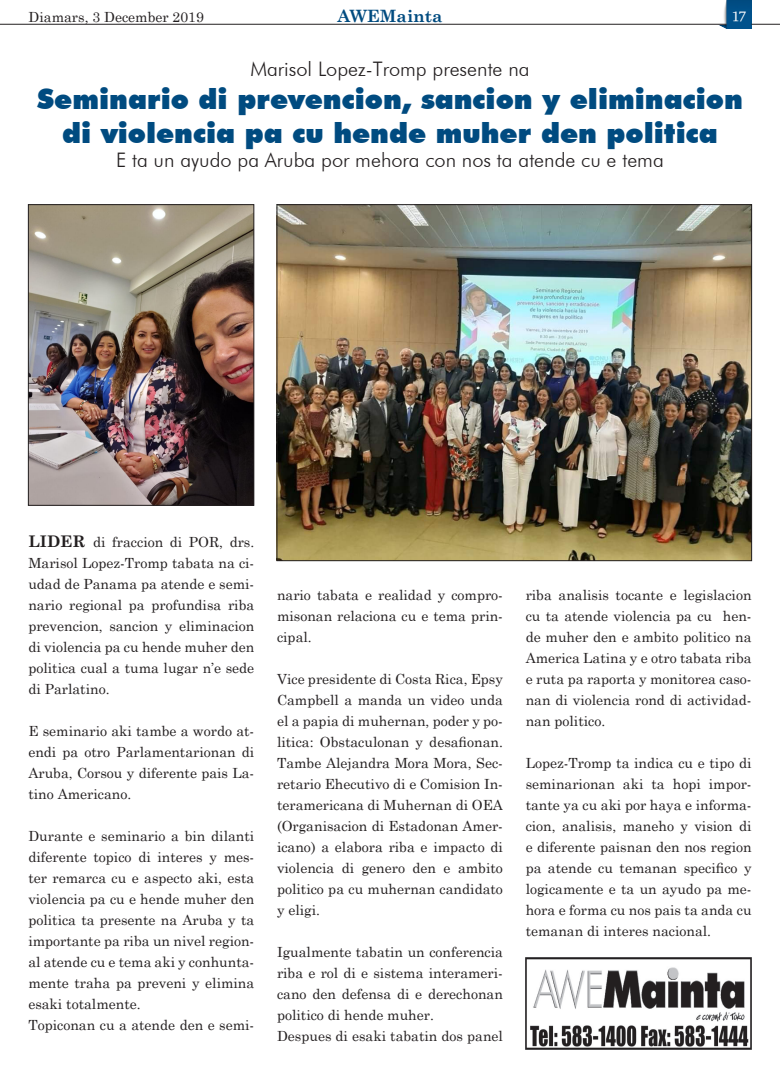
<style>
.page{position:relative;width:780px;height:1078px;background:#fff}
.page>*{position:absolute;margin:0;border:0;box-sizing:border-box;transform-origin:0 0}
.No_Spacing{font:900 28px/33.6px "Futura BT";color:#004b80;text-align:center}
.No_Spacing-2{font:300 20px "Futura BT";color:#231f20}
.Body_Text_14{font:700 17px "Century Schoolbook";color:#004b80}
.Body_Text_14-2{font:14px/21px "Century Schoolbook";color:#231f20;text-align:justify}
.t1{font:14px "Charter ITCTT";color:#fff}
.s1{font-weight:700;font-size:16px}
</style>
<div class="page">
<img style="left:718px;top:0;width:33px;height:28px">
<svg style="left:751px;top:24px;width:29px;height:1px"></svg>
<hr style="left:0;top:24px;width:726px;height:1px;background:#231f20">
<img style="left:279px;top:206px;width:470px;height:353px">
<img style="left:30px;top:206px;width:222px;height:297px">
<div style="left:28px;top:204px;width:226px;height:301px;border:1px solid #231f20"></div>
<img style="left:526px;top:957px;width:225px;height:92px">
<p class="Body_Text_14-2" style="left:29px;top:5px;width:177px">Diamars, 3 December 2019</p>
<p class="Body_Text_14" style="left:337px;top:3px;width:107px">AWEMainta</p>
<p class="t1" style="left:731px;top:7px;width:16px">17</p>
<p class="No_Spacing-2" style="left:250px;top:56px;width:281px">Marisol Lopez-Tromp presente na</p>
<p class="No_Spacing" style="left:37px;top:82px;width:707px">Seminario di prevencion, sancion y eliminacion di violencia pa cu hende muher den politica</p>
<p class="No_Spacing-2" style="left:116px;top:148px;width:549px">E ta un ayudo pa Aruba por mehora con nos ta atende cu e tema</p>
<p class="Body_Text_14-2" style="left:28px;top:530px;width:227px"><span class="s1">LIDER</span> di fraccion di POR, drs.<br>Marisol Lopez-Tromp tabata na ci&shy;udad de Panama pa atende e semi&shy;nario regional pa profundisa riba prevencion, sancion y eliminacion di violencia pa cu hende muher den politica cual a tuma lugar n’e sede di Parlatino.</p>
<p class="Body_Text_14-2" style="left:28px;top:719px;width:227px">E seminario aki tambe a wordo at&shy;endi pa otro Parlamentarionan di Aruba, Corsou y diferente pais La&shy;tino Americano.</p>
<p class="Body_Text_14-2" style="left:28px;top:824px;width:227px">Durante e seminario a bin dilanti diferente topico di interes y mes&shy;ter remarca cu e aspecto aki, esta violencia pa cu e hende muher den politica ta presente na Aruba y ta importante pa riba un nivel region&shy;al atende cu e tema aki y conhunta&shy;mente traha pa preveni y elimina esaki totalmente.</p>
<p class="Body_Text_14-2" style="left:28px;top:1013px;width:227px">Topiconan cu a atende den e semi-</p>
<p class="Body_Text_14-2" style="left:277px;top:582px;width:227px">nario tabata e realidad y compro&shy;misonan relaciona cu e tema prin&shy;cipal.</p>
<p class="Body_Text_14-2" style="left:277px;top:666px;width:227px">Vice presidente di Costa Rica, Epsy Campbell a manda un video unda el a papia di muhernan, poder y po&shy;litica: Obstaculonan y desafionan.<br>Tambe Alejandra Mora Mora, Sec&shy;retario Ehecutivo di e Comision In&shy;teramericana di Muhernan di OEA (Organisacion di Estadonan Amer&shy;icano) a elabora riba e impacto di violencia di genero den e ambito politico pa cu muhernan candidato y eligi.</p>
<p class="Body_Text_14-2" style="left:277px;top:939px;width:227px">Igualmente tabatin un conferencia riba e rol di e sistema interameri&shy;cano den defensa di e derechonan politico di hende muher.</p>
<p class="Body_Text_14-2" style="left:277px;top:1023px;width:227px">Despues di esaki tabatin dos panel</p>
<p class="Body_Text_14-2" style="left:525px;top:582px;width:227px">riba analisis tocante e legislacion cu ta atende violencia pa cu hen&shy;de muher den e ambito politico na America Latina y e otro tabata riba e ruta pa raporta y monitorea caso&shy;nan di violencia rond di actividad&shy;nan politico.</p>
<p class="Body_Text_14-2" style="left:525px;top:750px;width:227px">Lopez-Tromp ta indica cu e tipo di seminarionan aki ta hopi impor&shy;tante ya cu aki por haya e informa&shy;cion, analisis, maneho y vision di e diferente paisnan den nos region pa atende cu temanan specifico y logicamente e ta un ayudo pa me&shy;hora e forma cu nos pais ta anda cu temanan di interes nacional.</p>
</div>
